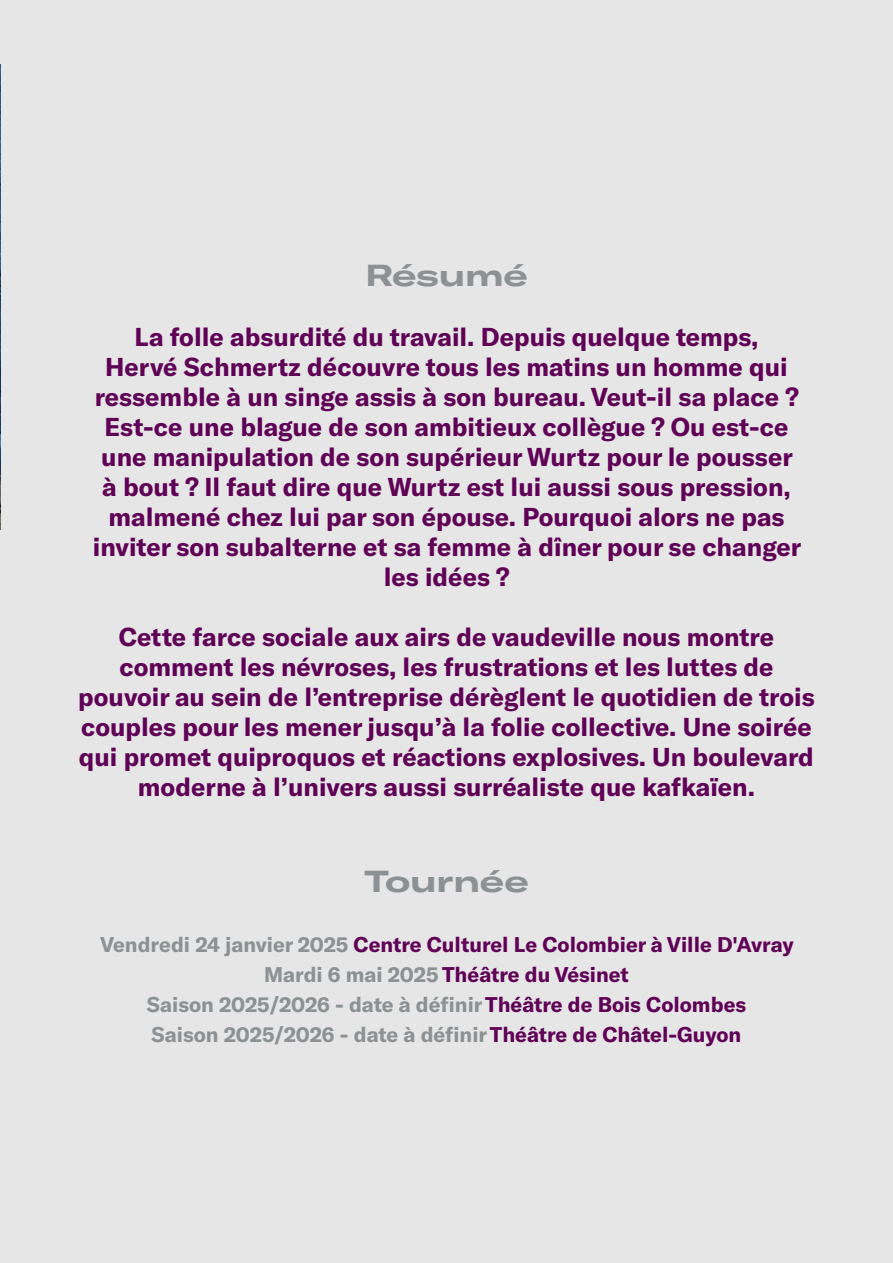
<style>
.page{position:relative;width:893px;height:1263px;background:#fff}
.page>*{position:absolute;margin:0;border:0;box-sizing:border-box;transform-origin:0 0}
.t1{font:700 expanded 30px "GT America";color:#8d9194}
.t2{font:700 25.5px/30px "GT America";color:#5f0056;text-align:center}
.t3{font:700 21px "GT America";color:#8d9194}
.t4{font:700 21px/30px "GT America";color:#5f0056;text-align:center}
.s1{color:#8d9194}
.s2{color:#5f0056}
</style>
<div class="page">
<div style="left:1px;top:1px;width:892px;height:1262px;background:#e6e6e6"></div>
<img style="left:0;top:64px;width:1px;height:465px">
<p class="t1" style="left:365px;top:256px;width:164px">Résumé</p>
<p class="t2" style="left:93px;top:321px;width:710px">La folle absurdité du travail. Depuis quelque temps,<br>Hervé Schmertz découvre tous les matins un homme qui ressemble à un singe assis à son bureau. Veut-il sa place ?<br>Est-ce une blague de son ambitieux collègue ? Ou est-ce une manipulation de son supérieur Wurtz pour le pousser à bout ? Il faut dire que Wurtz est lui aussi sous pression, malmené chez lui par son épouse. Pourquoi alors ne pas inviter son subalterne et sa femme à dîner pour se changer les idées ?</p>
<p class="t2" style="left:78px;top:621px;width:738px">Cette farce sociale aux airs de vaudeville nous montre comment les névroses, les frustrations et les luttes de pouvoir au sein de l’entreprise dérèglent le quotidien de trois couples pour les mener jusqu’à la folie collective. Une soirée qui promet quiproquos et réactions explosives. Un boulevard moderne à l’univers aussi surréaliste que kafkaïen.</p>
<p class="t1" style="left:364px;top:862px;width:166px">Tournée</p>
<p class="t4" style="left:100px;top:929px;width:695px"><span class="s1">Vendredi 24 janvier 2025</span> Centre Culturel Le Colombier à Ville D'Avray<br><span class="s1">Mardi 6 mai 2025</span> Théâtre du Vésinet</p>
<p class="t3" style="left:147px;top:991px;width:601px">Saison 2025/2026 - date à définir <span class="s2">Théâtre de Bois Colombes</span></p>
<p class="t3" style="left:152px;top:1021px;width:591px">Saison 2025/2026 - date à définir <span class="s2">Théâtre de Châtel-Guyon</span></p>
</div>
